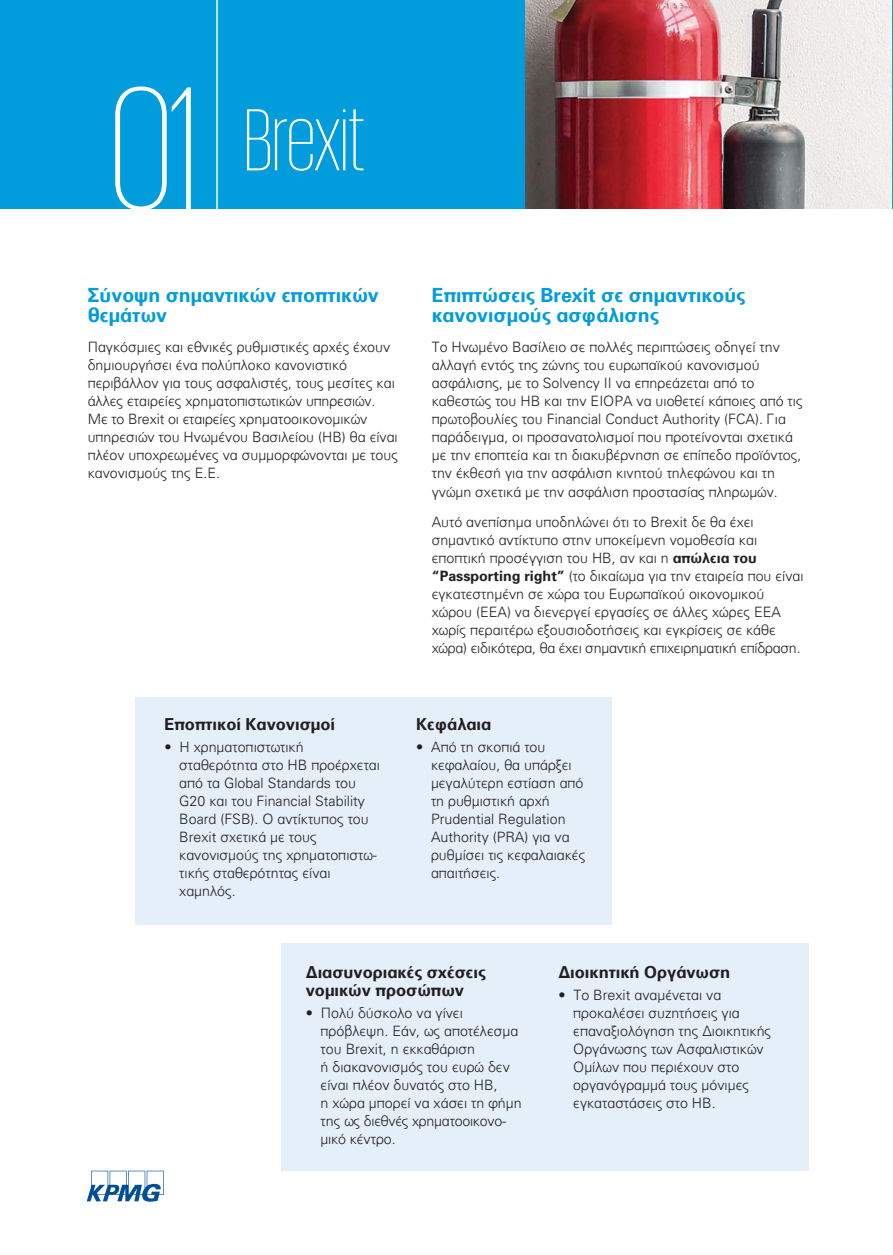
<style>
.page{position:relative;width:893px;height:1255px;background:#fff}
.page>*{position:absolute;margin:0;border:0;box-sizing:border-box;transform-origin:0 0}
.t1{font:200 180px "KPMG";color:#fff}
.t2{font:200 90px "KPMG";color:#fff}
.t3{font:700 19.5px/19.5px "LC Univers";color:#009cdc}
.t4{font:700 16.5px/18px "LC Univers";color:#231f20}
.t5{font:300 14.25px/18px "LC Univers";color:#231f20}
.s1{font-weight:700}
</style>
<div class="page">
<div style="left:0;top:0;width:870px;height:208px;background:#009cdc"></div>
<div style="left:883px;top:0;width:10px;height:208px;background:#f2eeec"></div>
<svg style="left:87px;top:1170px;width:77px;height:31px"></svg>
<hr style="left:216px;top:0;width:2px;height:222px;background:#fff">
<div style="left:135px;top:697px;width:477px;height:228px;background:#e4effa"></div>
<div style="left:281px;top:943px;width:527px;height:227px;background:#e4effa"></div>
<img style="left:526px;top:0;width:365px;height:208px">
<h1 class="t1" style="left:110px;top:63px;width:92px">01</h1>
<h2 class="t2" style="left:244px;top:97px;width:123px">Brexit</h2>
<h3 class="t3" style="left:88px;top:287px;width:293px">Σύνοψη σημαντικών εποπτικών θεμάτων</h3>
<p class="t5" style="left:88px;top:339px;width:312px">Παγκόσμιες και εθνικές ρυθμιστικές αρχές έχουν δημιουργήσει ένα πολύπλοκο κανονιστικό περιβάλλον για τους ασφαλιστές, τους μεσίτες και άλλες εταιρείες χρημα τοπιστωτικών υπηρεσιών.<br>Με το Brexit οι εταιρείες χρηματοοι κο νομικών υπηρεσιών του Ηνωμένου Βασιλείου (ΗΒ) θα είναι πλέον υποχρεωμένες να συμμορφώνονται με τους κανονισμούς της Ε.Ε.</p>
<h3 class="t3" style="left:432px;top:287px;width:315px">Επιπτώσεις Brexit σε σημαντικούς κανονισμούς ασφάλισης</h3>
<p class="t5" style="left:432px;top:339px;width:372px">Το Ηνωμένο Βασίλειο σε πολλές περιπτώσεις οδηγεί την αλλαγή εντός της ζώνης του ευρωπαϊκού κανονισμού ασφάλισης, με το Solvency II να επηρεάζεται από το καθεστώς του ΗΒ και την EIOPA να υιοθετεί κάποιες από τις πρωτοβουλίες του Financial Conduct Authority (FCA). Για παράδειγμα, οι προσανατολισμοί που προτείνονται σχετικά με την εποπτεία και τη διακυβέρνηση σε επίπεδο προϊόντος, την έκθεσή για την ασφάλιση κινητού τηλεφώνου και τη γνώμη σχετικά με την ασφάλιση προστασίας πληρωμών.</p>
<p class="t5" style="left:432px;top:514px;width:373px">Αυτό ανεπίσημα υποδηλώνει ότι το Brexit δε θα έχει σημαντικό αντίκτυπο στην υποκείμενη νομοθεσία και εποπτική προσέγγιση του ΗΒ, αν και η <span class="s1">απώλεια του “Passporting right”</span> (το δικαίωμα για την εταιρεία που είναι εγκατεστημένη σε χώρα του Ευρωπαϊκού οικονομικού χώρου (ΕΕΑ) να διενεργεί εργασίες σε άλλες χώρες ΕΕΑ χωρίς περαιτέρω εξουσιοδοτήσεις και εγκρίσεις σε κάθε χώρα) ειδικότερα, θα έχει σημαντική επιχειρηματική επίδραση.</p>
<p class="t4" style="left:164px;top:716px;width:172px">Εποπτικοί Κανονισμοί</p>
<p class="t5" style="left:179px;top:739px;width:202px;text-indent:-15px">• Η χρηματοπιστωτική σταθερότητα στο ΗΒ προέρχεται από τα Global Standards του<br>G20 και του Financial Stability<br>Board (FSB). Ο αντίκτυπος του<br>Brexit σχετικά με τους κανονισμούς της χρηματοπιστω - τικής σταθερότητας είναι χαμηλός.</p>
<p class="t4" style="left:416px;top:716px;width:77px">Κεφάλαια</p>
<p class="t5" style="left:431px;top:739px;width:156px;text-indent:-15px">• Από τη σκοπιά του κεφαλαίου, θα υπάρξει μεγαλύτερη εστίαση από τη ρυθμιστική αρχή<br>Prudential Regulation<br>Authority (PRA) για να ρυθμίσει τις κεφαλαιακές απαιτήσεις.</p>
<p class="t4" style="left:306px;top:964px;width:182px">Διασυνοριακές σχέσεις νομικών προσώπων</p>
<p class="t5" style="left:321px;top:1005px;width:202px;text-indent:-15px">• Πολύ δύσκολο να γίνει πρόβλεψη. Εάν, ως αποτέλεσμα του Brexit, η εκκαθάριση<br>ή διακανονισμός του ευρώ δεν είναι πλέον δυνατός στο ΗΒ,<br>η χώρα μπορεί να χάσει τη φήμη της ως διεθνές χρηματοοικονο - μικό κέντρο.</p>
<p class="t4" style="left:558px;top:964px;width:173px">Διοικητική Οργάνωση</p>
<p class="t5" style="left:573px;top:987px;width:199px;text-indent:-15px">• Το Brexit αναμένεται να προκαλέσει συζητήσεις για επαναξιολόγηση της Διοικητικής<br>Οργάνωσης των Ασφαλιστικών<br>Ομίλων που περιέχουν στο οργανόγραμμά τους μόνιμες εγκαταστάσεις στο HB.</p>
</div>
